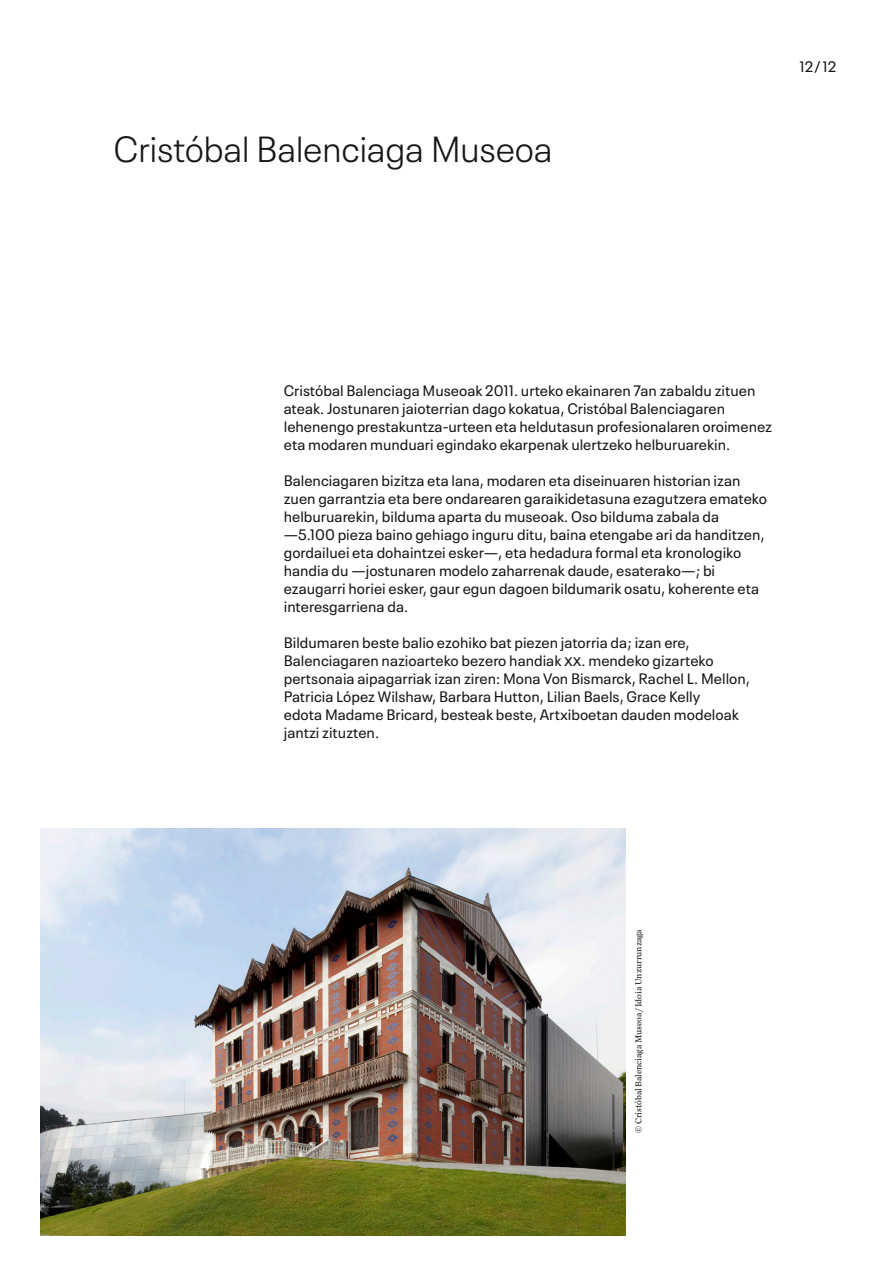
<style>
.page{position:relative;width:893px;height:1276px;background:#fff}
.page>*{position:absolute;margin:0;border:0;box-sizing:border-box;transform-origin:0 0}
.t1{font:300 36px "Neue Plak Text";letter-spacing:-.01em;color:#171715}
.BODY_02{font:15px/18px "Neue Plak Text";color:#171715}
.t2{font:9px "Chronicle Text G2";color:#171715}
.s1{color:#fff}
</style>
<div class="page">
<img style="left:40px;top:828px;width:585px;height:407px">
<p class="t1" style="left:114px;top:121px;width:441px">Cristóbal Balenciaga Museoa</p>
<p class="BODY_02" style="left:799px;top:56px;width:38px">12 /12</p>
<p class="BODY_02" style="left:284px;top:380px;width:490px">Cristóbal Balencia<span class="s1">g</span>a Museoak 2011. urteko ekainaren 7an zabaldu zituen ateak. Jostunaren <span class="s1">j</span>aioterrian da<span class="s1">g</span>o kokatua, Cristóbal Balencia<span class="s1">g</span>aren lehenen<span class="s1">g</span>o <span class="s1">p</span>restakuntza-urteen eta heldutasun <span class="s1">p</span>rofesionalaren oroimenez eta modaren munduari e<span class="s1">g</span>indako ekar<span class="s1">p</span>enak ulertzeko helburuarekin.</p>
<p class="BODY_02" style="left:284px;top:470px;width:485px">Balencia<span class="s1">g</span>aren bizitza eta lana, modaren eta diseinuaren historian izan zuen <span class="s1">g</span>arrantzia eta bere ondarearen <span class="s1">g</span>araikidetasuna eza<span class="s1">g</span>utzera emateko helburuarekin, bilduma a<span class="s1">p</span>arta du museoak. Oso bilduma zabala da —5.100 <span class="s1">p</span>ieza baino <span class="s1">g</span>ehia<span class="s1">g</span>o in<span class="s1">g</span>uru ditu, baina eten<span class="s1">g</span>abe ari da handitzen, <span class="s1">g</span>ordailuei eta dohaintzei esker—, eta hedadura formal eta kronolo<span class="s1">g</span>iko handia du —<span class="s1">j</span>ostunaren modelo zaharrenak daude, esaterako—; bi ezau<span class="s1">g</span>arri horiei esker, <span class="s1">g</span>aur e<span class="s1">g</span>un da<span class="s1">g</span>oen bildumarik osatu, koherente eta interes<span class="s1">g</span>arriena da.</p>
<p class="BODY_02" style="left:284px;top:632px;width:468px">Bildumaren beste balio ezohiko bat <span class="s1">p</span>iezen <span class="s1">j</span>atorria da; izan ere, Balencia<span class="s1">g</span>aren nazioarteko bezero handiak xx. mendeko <span class="s1">g</span>izarteko <span class="s1">p</span>ertsonaia ai<span class="s1">p</span>a<span class="s1">g</span>arriak izan ziren: Mona Von Bismarck, Rachel L. Mellon, Patricia Ló<span class="s1">p</span>ez Wilshaw, Barbara Hutton, Lilian Baels, Grace Kell<span class="s1">y<br></span>edota Madame Bricard, besteak beste, Artxiboetan dauden modeloak <span class="s1">j</span>antzi zituzten.</p>
<p class="t2" style="left:632px;top:1132px;width:205px;rotate:-90deg">© Cristóbal Balenciaga Museoa/Idoia Unzurrunzaga</p>
</div>
